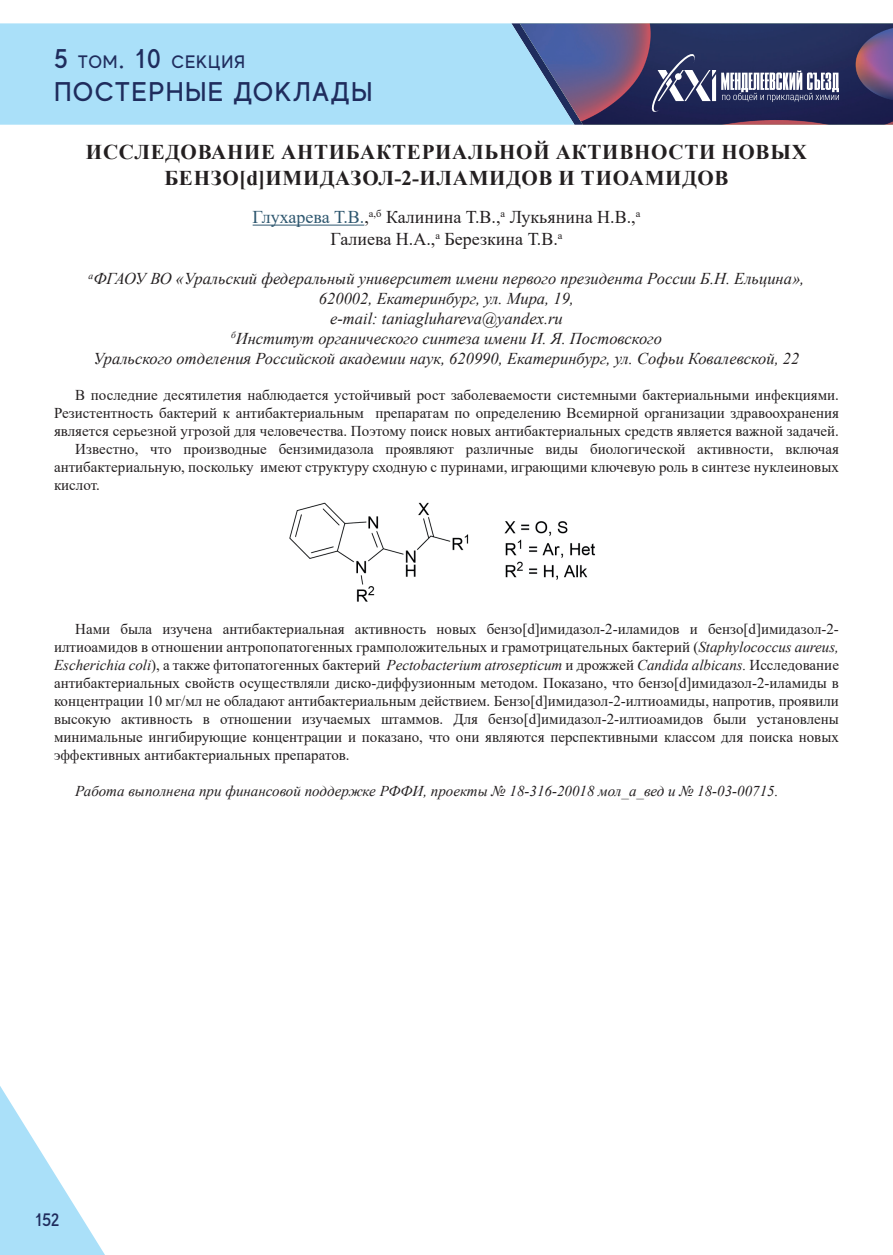
<style>
.page{position:relative;width:893px;height:1255px;background:#fff}
.page>*{position:absolute;margin:0;border:0;box-sizing:border-box;transform-origin:0 0}
.t1{font:500 27px "MADE Evolve Sans";letter-spacing:.05em;color:#1f2c5d}
.t2{font:700 21px/25.2px "Times New Roman";letter-spacing:.035em;color:#231f20;text-align:center}
.t3{font:18px/21.6px "Times New Roman";color:#231f20;text-align:center}
.t4{font:500 18px "MADE Evolve Sans";letter-spacing:.05em;color:#1f2c5d}
.t5{font:italic 16.5px/19.8px "Times New Roman";color:#231f20;text-align:center}
.t6{font:15px/18px "Times New Roman";color:#231f20;text-align:justify}
.t7{font:italic 15px "Times New Roman";color:#231f20}
.s1{font-size:27px}
.s2{color:#2e576f}
.s3{font-style:italic}
</style>
<div class="page">
<div style="left:0;top:23px;width:511px;height:102px;background:#aae0f9"></div>
<svg style="left:0;top:1086px;width:105px;height:168px"></svg>
<svg style="left:511px;top:23px;width:382px;height:102px;background:#51557f"></svg>
<hr style="left:253px;top:225px;width:111px;height:1px;background:#2e576f">
<img style="left:289px;top:502px;width:306px;height:100px">
<p class="t4" style="left:54px;top:51px;width:193px"><span class="s1">5</span> ТОМ<span class="s1">. 10</span> СЕКЦИЯ</p>
<h1 class="t1" style="left:54px;top:74px;width:320px">ПОСТЕРНЫЕ ДОКЛАДЫ</h1>
<h2 class="t2" style="left:86px;top:139px;width:722px">ИССЛЕДОВАНИЕ АНТИБАКТЕРИАЛЬНОЙ АКТИВНОСТИ НОВЫХ<br>БЕНЗО[d]ИМИДАЗОЛ-2-ИЛАМИДОВ И ТИОАМИДОВ</h2>
<p class="t3" style="left:253px;top:206px;width:389px"><span class="s2">Глухарева Т.В.</span>,<sup>а,б</sup> Калинина Т.В.,<sup>а</sup> Лукьянина Н.В.,<sup>а<br></sup>Галиева Н.А.,<sup>а</sup> Березкина Т.В.<sup>а</sup></p>
<p class="t5" style="left:89px;top:268px;width:717px"><sup>а</sup>ФГАОУ ВО «Уральский федеральный университет имени первого президента России Б.Н. Ельцина», 620002, Екатеринбург, ул. Мира, 19,<br>e-mail: taniagluhareva@yandex.ru<br><sup>б</sup>Институт органического синтеза имени И. Я. Постовского<br>Уральского отделения Российской академии наук, 620990, Екатеринбург, ул. Софьи Ковалевской, 22</p>
<p class="t6" style="left:75px;top:385px;width:765px">В последние десятилетия наблюдается устойчивый рост заболеваемости системными бактериальными инфекциями.</p>
<p class="t6" style="left:54px;top:403px;width:786px">Резистентность бактерий к антибактериальным препаратам по определению Всемирной организации здравоохранения</p>
<p class="t6" style="left:54px;top:421px;width:786px">является серьезной угрозой для человечества. Поэтому поиск новых антибактериальных средств является важной задачей.</p>
<p class="t6" style="left:75px;top:439px;width:765px">Известно, что производные бензимидазола проявляют различные виды биологической активности, включая</p>
<p class="t6" style="left:54px;top:457px;width:786px">антибактериальную, поскольку имеют структуру сходную с пуринами, играющими ключевую роль в синтезе нуклеиновых</p>
<p class="t6" style="left:54px;top:475px;width:47px">кислот.</p>
<p class="t6" style="left:54px;top:619px;width:786px;text-indent:21px">Нами была изучена антибактериальная активность новых бензо[d]имидазол-2-иламидов и бензо[d]имидазол-2- илтиоамидов в отношении антропопатогенных грамположительных и грамотрицательных бактерий (<span class="s3">Staphylococcus aureus, Escherichia coli</span>), а также фитопатогенных бактерий <span class="s3">Pectobacterium atrosepticum</span> и дрожжей <span class="s3">Candida albicans.</span> Исследование антибактериальных свойств осуществляли диско-диффузионным методом. Показано, что бензо[d]имидазол-2-иламиды в концентрации 10 мг/мл не обладают антибактериальным действием. Бензо[d]имидазол-2-илтиоамиды, напротив, проявили высокую активность в отношении изучаемых штаммов. Для бензо[d]имидазол-2-илтиоамидов были установлены минимальные ингибирующие концентрации и показано, что они являются перспективными классом для поиска новых эффективных антибактериальных препаратов.</p>
<p class="t7" style="left:75px;top:780px;width:705px">Работа выполнена при финансовой поддержке РФФИ, проекты № 18-316-20018 мол_а_вед и № 18-03-00715.</p>
<p class="t4" style="left:35px;top:1208px;width:26px">152</p>
</div>
